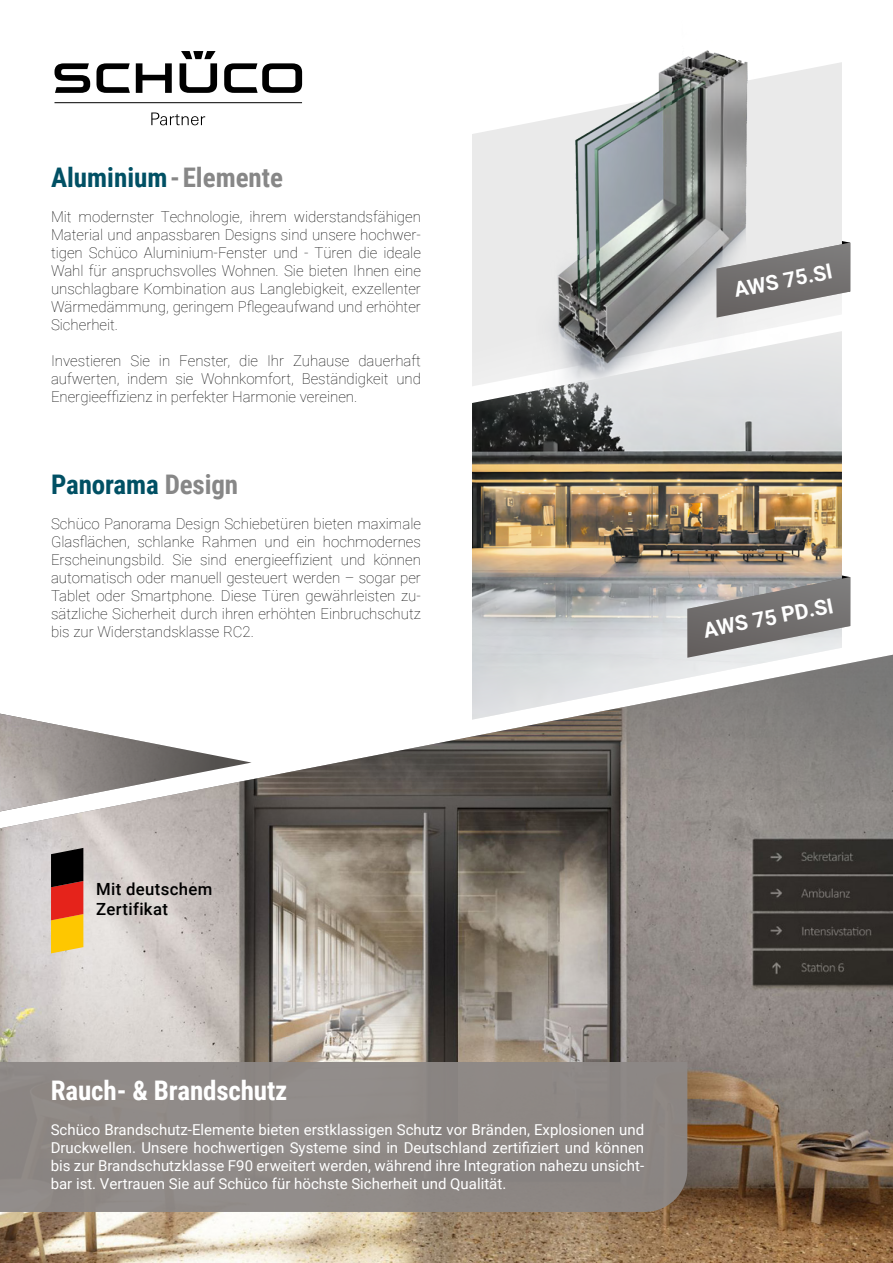
<style>
.page{position:relative;width:893px;height:1263px;background:#fff}
.page>*{position:absolute;margin:0;border:0;box-sizing:border-box;transform-origin:0 0}
.t1{font:700 27px "Roboto Condensed";color:#005064}
.t2{font:700 27px "Roboto Condensed";letter-spacing:-.005em;color:#fff}
.t3{font:700 21px "Roboto";color:#fff}
.t4{font:500 16.8px/20.1px "Roboto";letter-spacing:.02em;color:#000}
.t5{font:100 15px/18px "Roboto";color:#000;text-align:justify}
.t6{font:15px/18px "Roboto";color:#fff;text-align:justify}
.s1{color:#878787}
</style>
<div class="page">
<img style="left:0;top:655px;width:893px;height:608px">
<svg style="left:472px;top:62px;width:370px;height:269px;fill:#eaeaea"></svg>
<img style="left:526px;top:50px;width:262px;height:281px">
<img style="left:472px;top:331px;width:370px;height:389px">
<svg style="left:151px;top:113px;width:54px;height:12px"></svg>
<hr style="left:54px;top:102px;width:248px;height:1px;background:#000">
<svg style="left:54px;top:63px;width:36px;height:30px"></svg>
<svg style="left:96px;top:63px;width:34px;height:30px"></svg>
<svg style="left:136px;top:63px;width:36px;height:30px"></svg>
<svg style="left:224px;top:63px;width:78px;height:30px"></svg>
<svg style="left:180px;top:51px;width:37px;height:42px"></svg>
<svg style="left:717px;top:241px;width:133px;height:77px"></svg>
<svg style="left:687px;top:575px;width:163px;height:83px;background:#959393"></svg>
<div style="left:0;top:1062px;width:687px;height:150px;background:#8e8885"></div>
<svg style="left:0;top:712px;width:252px;height:241px"></svg>
<h1 class="t1" style="left:51px;top:158px;width:234px">Aluminium<span class="s1">-Elemente</span></h1>
<p class="t5" style="left:51px;top:207px;width:371px">Mit modernster Technologie, ihrem widerstandsfähigen Material und anpassbaren Designs sind unsere hochwer&shy;tigen Schüco Aluminium-Fenster und - Türen die ideale Wahl für anspruchsvolles Wohnen. Sie bieten Ihnen eine unschlagbare Kombination aus Langlebigkeit, exzellenter Wärmedämmung, geringem Pflegeaufwand und erhöhter Sicherheit.</p>
<p class="t5" style="left:51px;top:351px;width:371px">Investieren Sie in Fenster, die Ihr Zuhause dauerhaft aufwerten, indem sie Wohnkomfort, Beständigkeit und Energieeffizienz in perfekter Harmonie vereinen.</p>
<h1 class="t1" style="left:51px;top:466px;width:189px">Panorama <span class="s1">Design</span></h1>
<p class="t5" style="left:51px;top:514px;width:371px">Schüco Panorama Design Schiebetüren bieten maximale Glasflächen, schlanke Rahmen und ein hochmodernes Erscheinungsbild. Sie sind energieeffizient und können automatisch oder manuell gesteuert werden – sogar per Tablet oder Smartphone. Diese Türen gewährleisten zu&shy;sätzliche Sicherheit durch ihren erhöhten Einbruchschutz bis zur Widerstandsklasse RC2.</p>
<h2 class="t3" style="left:731px;top:275px;width:101px;rotate:-11deg">AWS 75.SI</h2>
<h2 class="t3" style="left:701px;top:616px;width:133px;rotate:-11deg">AWS 75 PD.SI</h2>
<p class="t4" style="left:96px;top:878px;width:118px">Mit deutschem<br>Zertifikat</p>
<h1 class="t2" style="left:51px;top:1072px;width:238px">Rauch- &amp; Brandschutz</h1>
<p class="t6" style="left:51px;top:1120px;width:595px">Schüco Brandschutz-Elemente bieten erstklassigen Schutz vor Bränden, Explosionen und Druckwellen. Unsere hochwertigen Systeme sind in Deutschland zertifiziert und können bis zur Brandschutzklasse F90 erweitert werden, während ihre Integration nahezu unsicht&shy;bar ist. Vertrauen Sie auf Schüco für höchste Sicherheit und Qualität.</p>
</div>
